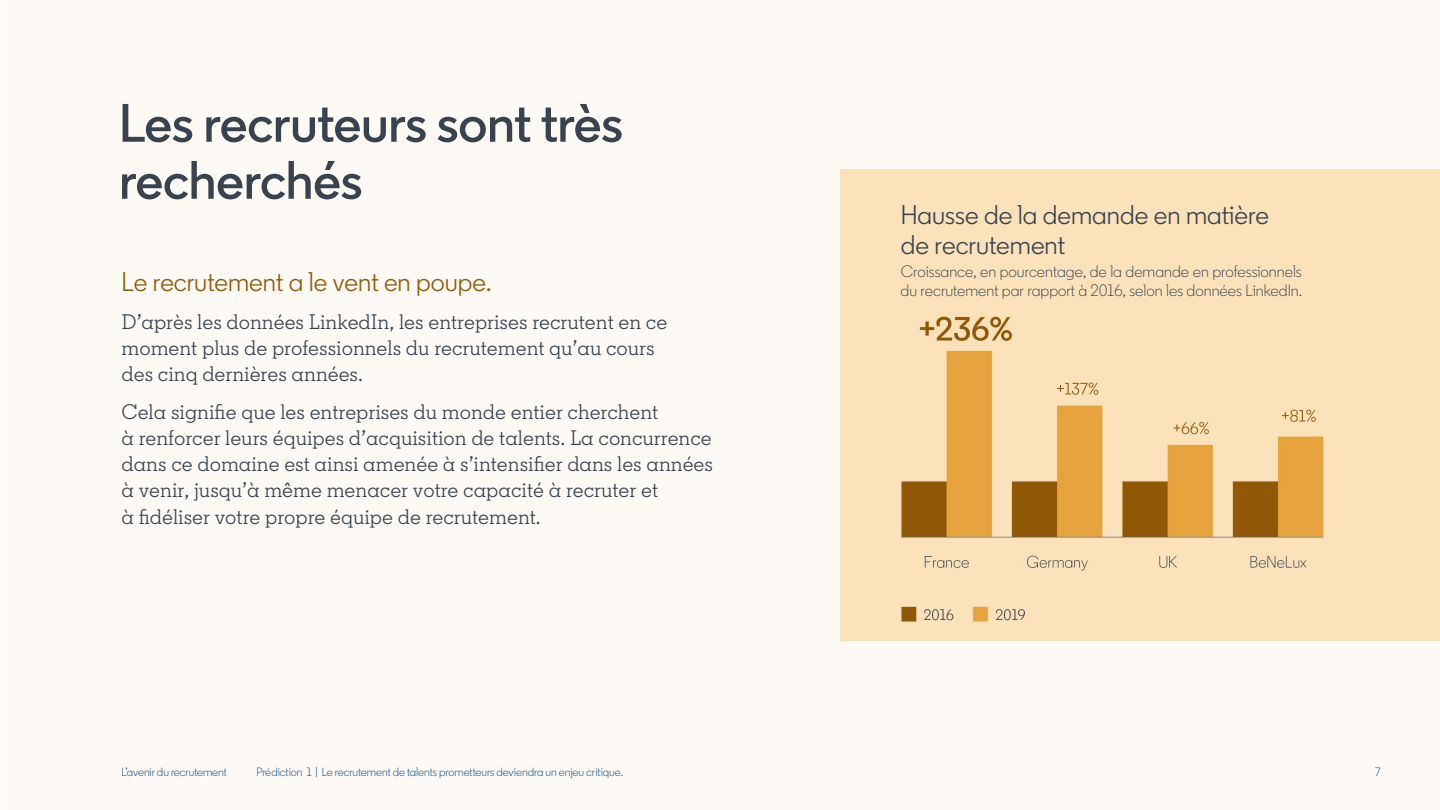
<style>
.page{position:relative;width:1440px;height:810px;background:#fff}
.page>*{position:absolute;margin:0;border:0;box-sizing:border-box;transform-origin:0 0}
.t1{font:600 54px/57px "Community";color:#38434f}
.t2{font:27px/30px "Community";color:#38434f}
.t3{font:27px "Community";color:#915907}
.t4{font:21px/26.2px "Community Slab";color:#38434f}
.t5{font:300 16.5px/19.5px "Community";color:#38434f}
.t6{font:300 12px "Community";letter-spacing:-.005em;color:#004182}
</style>
<div class="page">
<div style="left:1px;top:0;width:1439px;height:810px;background:#fdfaf5"></div>
<div style="left:840px;top:170px;width:600px;height:471px;background:#fce2ba"></div>
<img style="left:901px;top:316px;width:423px;height:306px">
<h1 class="t1" style="left:119px;top:94px;width:505px">Les recruteurs sont très recherchés</h1>
<p class="t3" style="left:122px;top:265px;width:371px">Le recrutement a le vent en poupe.</p>
<p class="t4" style="left:122px;top:308px;width:547px">D’après les données LinkedIn, les entreprises recrutent en ce moment plus de professionnels du recrutement qu’au cours des cinq dernières années.</p>
<p class="t4" style="left:122px;top:398px;width:593px">Cela signifie que les entreprises du monde entier cherchent<br>à renforcer leurs équipes d’acquisition de talents. La concurrence dans ce domaine est ainsi amenée à s’intensifier dans les années à venir, jusqu’à même menacer votre capacité à recruter et<br>à fidéliser votre propre équipe de recrutement.</p>
<p class="t2" style="left:901px;top:200px;width:370px">Hausse de la demande en matière de recrutement</p>
<p class="t5" style="left:901px;top:261px;width:403px">Croissance, en pourcentage, de la demande en professionnels du recrutement par rapport à 2016, selon les données LinkedIn.</p>
<p class="t6" style="left:122px;top:765px;width:107px">L’avenir du recrutement</p>
<p class="t6" style="left:256px;top:765px;width:368px">Prédiction 1 | Le recrutement de talents prometteurs deviendra un enjeu critique.</p>
<p class="t6" style="left:1375px;top:765px;width:7px">7</p>
</div>
